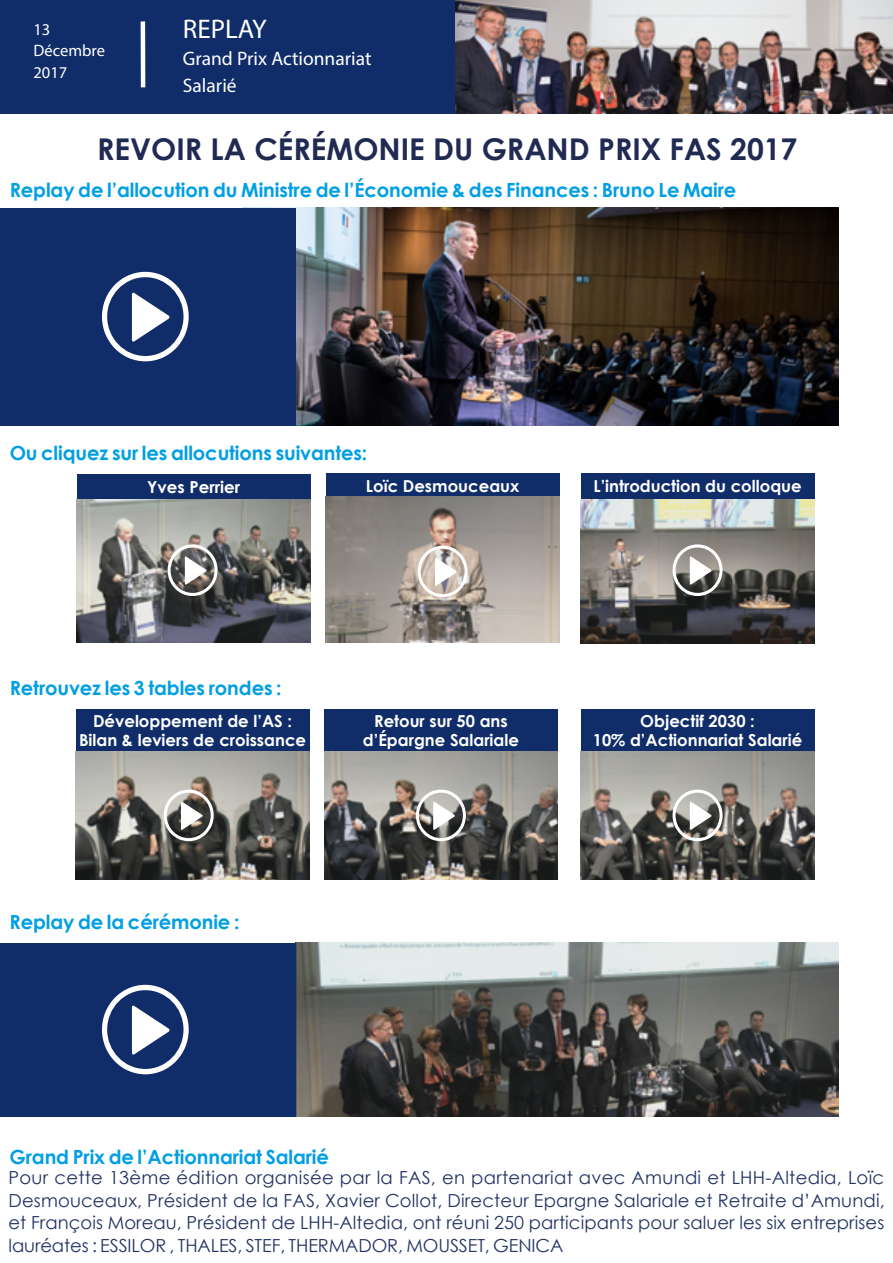
<style>
.page{position:relative;width:893px;height:1263px;background:#fff}
.page>*{position:absolute;margin:0;border:0;box-sizing:border-box;transform-origin:0 0}
.t1{font:700 30px "Century Gothic";color:#202a52}
.t2{font:27px "Myriad Pro";color:#fff}
.t3{font:700 19.5px "Century Gothic";letter-spacing:-.005em;color:#009fe3}
.t4{font:19.5px/27px "Myriad Pro";color:#fff}
.t5{font:18px/22.5px "Century Gothic";letter-spacing:-.005em;color:#233363;text-align:justify}
.t6{font:700 16.5px/19.5px "Century Gothic";color:#fff;text-align:center}
.t7{font:16.5px/21.6px "Myriad Pro";color:#fff}
</style>
<div class="page">
<img style="left:296px;top:208px;width:543px;height:217px">
<img style="left:455px;top:0;width:438px;height:114px">
<div style="left:0;top:0;width:455px;height:114px;background:#102d69"></div>
<hr style="left:141px;top:21px;width:4px;height:66px;background:#fff">
<div style="left:0;top:208px;width:296px;height:217px;background:#102d69"></div>
<div style="left:77px;top:474px;width:233px;height:25px;background:#102d69"></div>
<div style="left:326px;top:474px;width:233px;height:24px;background:#102d69"></div>
<div style="left:76px;top:709px;width:233px;height:42px;background:#102d69"></div>
<div style="left:324px;top:709px;width:234px;height:42px;background:#102d69"></div>
<div style="left:581px;top:709px;width:233px;height:42px;background:#102d69"></div>
<svg style="left:102px;top:272px;width:87px;height:89px"></svg>
<img style="left:326px;top:497px;width:233px;height:146px">
<img style="left:76px;top:751px;width:233px;height:128px">
<img style="left:324px;top:751px;width:234px;height:128px">
<img style="left:581px;top:751px;width:233px;height:128px">
<div style="left:581px;top:473px;width:233px;height:26px;background:#102d69"></div>
<img style="left:581px;top:499px;width:233px;height:145px">
<img style="left:296px;top:943px;width:542px;height:173px">
<img style="left:77px;top:499px;width:233px;height:144px">
<div style="left:0;top:943px;width:296px;height:173px;background:#102d69"></div>
<svg style="left:102px;top:985px;width:87px;height:89px"></svg>
<svg style="left:168px;top:544px;width:50px;height:52px"></svg>
<svg style="left:418px;top:546px;width:50px;height:51px"></svg>
<svg style="left:672px;top:544px;width:50px;height:52px"></svg>
<svg style="left:672px;top:790px;width:50px;height:51px"></svg>
<svg style="left:416px;top:790px;width:50px;height:51px"></svg>
<svg style="left:164px;top:790px;width:50px;height:51px"></svg>
<p class="t7" style="left:33px;top:18px;width:73px">13<br>Décembre<br>2017</p>
<h2 class="t2" style="left:183px;top:12px;width:85px">REPLAY</h2>
<p class="t4" style="left:183px;top:45px;width:190px">Grand Prix Actionnariat<br>Salarié</p>
<h1 class="t1" style="left:97px;top:126px;width:702px">REVOIR LA CÉRÉMONIE DU GRAND PRIX FAS 2017</h1>
<p class="t3" style="left:10px;top:175px;width:728px">Replay de l’allocution du Ministre de l’Économie &amp; des Finances : Bruno Le Maire</p>
<p class="t3" style="left:10px;top:438px;width:359px">Ou cliquez sur les allocutions suivantes:</p>
<p class="t6" style="left:147px;top:476px;width:94px">Yves Perrier</p>
<p class="t6" style="left:366px;top:476px;width:155px">Loïc Desmouceaux</p>
<p class="t3" style="left:10px;top:673px;width:273px">Retrouvez les 3 tables rondes :</p>
<p class="t6" style="left:593px;top:476px;width:210px">L’introduction du colloque</p>
<p class="t6" style="left:79px;top:710px;width:229px">Développement de l’AS :<br>Bilan &amp; leviers de croissance</p>
<p class="t6" style="left:363px;top:710px;width:158px">Retour sur 50 ans d’Épargne Salariale</p>
<p class="t6" style="left:593px;top:710px;width:211px">Objectif 2030 :<br>10% d’Actionnariat Salarié</p>
<p class="t3" style="left:10px;top:907px;width:231px">Replay de la cérémonie :</p>
<p class="t3" style="left:10px;top:1142px;width:321px">Grand Prix de l’Actionnariat Salarié</p>
<p class="t5" style="left:8px;top:1166px;width:878px">Pour cette 13ème édition organisée par la FAS, en partenariat avec Amundi et LHH-Altedia, Loïc Desmouceaux, Président de la FAS, Xavier Collot, Directeur Epargne Salariale et Retraite d’Amundi, et François Moreau, Président de LHH-Altedia, ont réuni 250 participants pour saluer les six entreprises lauréates : ESSILOR , THALES, STEF, THERMADOR, MOUSSET, GENICA</p>
</div>
